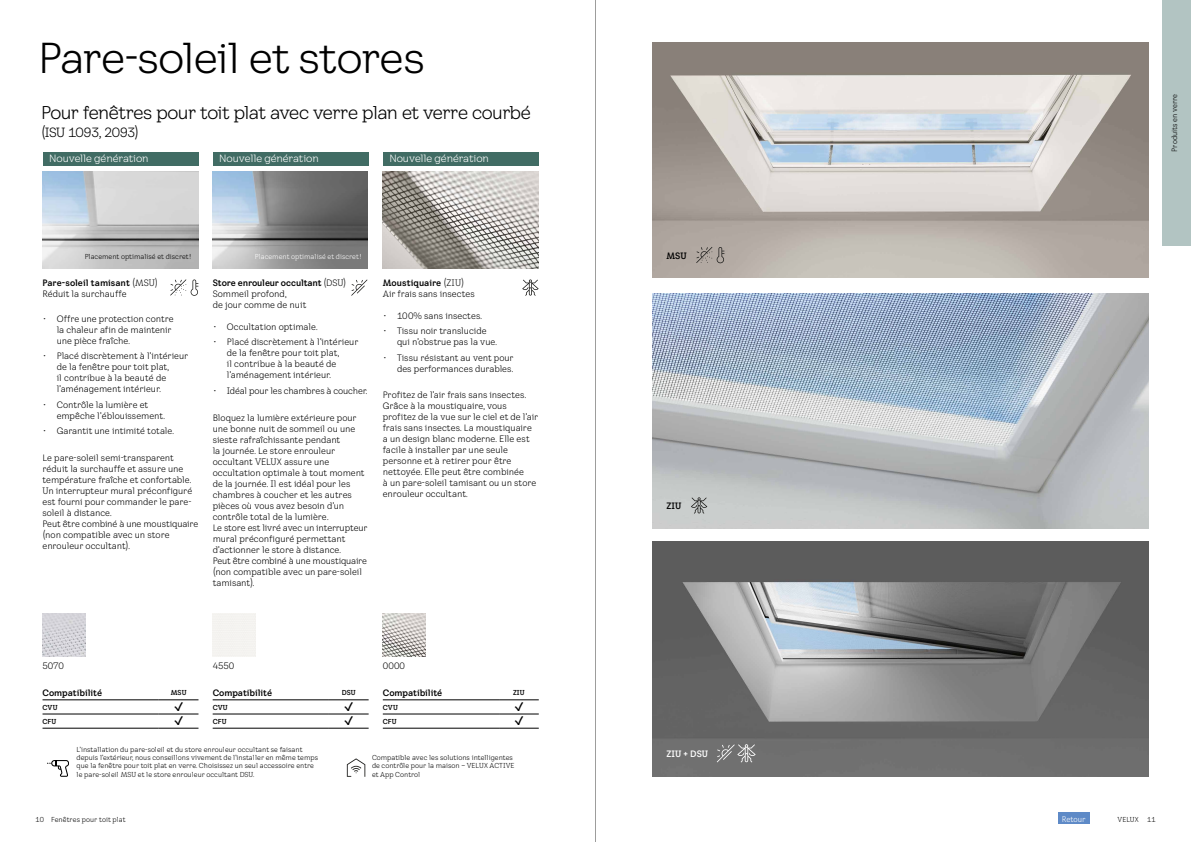
<style>
.page{position:relative;width:1191px;height:842px;background:#fff}
.page>*{position:absolute;margin:0;border:0;box-sizing:border-box;transform-origin:0 0}
.t1{font:42px "VELUX Transform Headline";letter-spacing:-.03em;color:#000}
.t2{font:18px "VELUX Transform Headline";letter-spacing:-.04em;color:#000}
.t3{font:13px "VELUX Transform Headline";letter-spacing:-.055em;color:#000}
.t4{font:700 12px "VELUX Transform 221014";color:#000}
.t5{font:10.3px "VELUX Transform Headline";letter-spacing:-.015em;color:#fff}
.t6{font:9px/11px "VELUX Transform";letter-spacing:-.005em;color:#000}
.t7{font:700 9px "VELUX Transform 221014";letter-spacing:-.005em;color:#000}
.t8{font:700 9px "VELUX Transform";letter-spacing:.01em;color:#fff}
.t9{font:700 9px "VELUX Transform";letter-spacing:.01em;color:#000}
.t10{font:condensed 8px "VELUX Transform";color:#fff}
.t11{font:condensed 7.5px "VELUX Transform";color:#000}
.t12{font:7px/8.4px "VELUX Transform";color:#000}
.t13{font:7px "VELUX Transform";color:#fff}
.t14{font:700 7px "VELUX Transform 221014";letter-spacing:.01em;color:#000}
.s1{font-weight:700}
</style>
<div class="page">
<img style="left:652px;top:43px;width:496px;height:235px">
<img style="left:652px;top:293px;width:496px;height:236px">
<img style="left:652px;top:541px;width:496px;height:236px">
<svg style="left:691px;top:497px;width:16px;height:17px"></svg>
<svg style="left:696px;top:247px;width:28px;height:16px"></svg>
<svg style="left:716px;top:744px;width:39px;height:18px"></svg>
<div style="left:1162px;top:0;width:29px;height:246px;background:#b2c4c2"></div>
<img style="left:383px;top:172px;width:156px;height:96px">
<img style="left:43px;top:614px;width:42px;height:42px">
<img style="left:43px;top:172px;width:155px;height:96px">
<img style="left:213px;top:172px;width:155px;height:96px">
<img style="left:383px;top:614px;width:42px;height:42px">
<div style="left:383px;top:152px;width:156px;height:14px;background:#416c64"></div>
<div style="left:213px;top:152px;width:156px;height:14px;background:#416c64"></div>
<div style="left:43px;top:152px;width:155px;height:14px;background:#416c64"></div>
<svg style="left:47px;top:760px;width:22px;height:17px"></svg>
<svg style="left:347px;top:758px;width:18px;height:19px"></svg>
<svg style="left:522px;top:279px;width:16px;height:17px"></svg>
<svg style="left:170px;top:279px;width:28px;height:17px"></svg>
<svg style="left:351px;top:279px;width:16px;height:17px"></svg>
<hr style="left:383px;top:714px;width:116px;height:1px;background:#000">
<hr style="left:499px;top:714px;width:40px;height:1px;background:#000">
<hr style="left:383px;top:728px;width:116px;height:1px;background:#000">
<hr style="left:499px;top:728px;width:40px;height:1px;background:#000">
<hr style="left:383px;top:699px;width:116px;height:1px;background:#000">
<hr style="left:499px;top:699px;width:40px;height:1px;background:#000">
<hr style="left:213px;top:714px;width:116px;height:1px;background:#000">
<hr style="left:329px;top:714px;width:40px;height:1px;background:#000">
<hr style="left:213px;top:728px;width:116px;height:1px;background:#000">
<hr style="left:329px;top:728px;width:40px;height:1px;background:#000">
<hr style="left:213px;top:699px;width:116px;height:1px;background:#000">
<hr style="left:329px;top:699px;width:40px;height:1px;background:#000">
<hr style="left:43px;top:714px;width:116px;height:1px;background:#000">
<hr style="left:159px;top:714px;width:39px;height:1px;background:#000">
<hr style="left:43px;top:728px;width:116px;height:1px;background:#000">
<hr style="left:159px;top:728px;width:39px;height:1px;background:#000">
<hr style="left:43px;top:699px;width:116px;height:1px;background:#000">
<hr style="left:159px;top:699px;width:39px;height:1px;background:#000">
<hr style="left:595px;top:0;width:1px;height:842px;background:#9d9d9c">
<div style="left:1058px;top:812px;width:31px;height:12px;background:#5e8ac7"></div>
<h1 class="t1" style="left:38px;top:33px;width:388px">Pare-soleil et stores</h1>
<h2 class="t2" style="left:41px;top:101px;width:491px">Pour fenêtres pour toit plat avec verre plan et verre courbé</h2>
<h3 class="t3" style="left:41px;top:124px;width:100px">(ISU 1093, 2093)</h3>
<p class="t5" style="left:49px;top:152px;width:101px">Nouvelle génération</p>
<p class="t5" style="left:219px;top:152px;width:101px">Nouvelle génération</p>
<p class="t5" style="left:389px;top:152px;width:101px">Nouvelle génération</p>
<p class="t11" style="left:1170px;top:152px;width:59px;rotate:-90deg">Produits en verre</p>
<p class="t12" style="left:85px;top:252px;width:108px">Placement optimalisé et discret!</p>
<p class="t13" style="left:255px;top:252px;width:108px">Placement optimalisé et discret!</p>
<p class="t6" style="left:43px;top:277px;width:117px"><span class="s1">Pare-soleil tamisant</span> (MSU)<br>Réduit la surchauffe</p>
<p class="t6" style="left:57px;top:313px;width:118px;text-indent:-14px">• Offre une protection contre la chaleur afin de maintenir une pièce fraîche.</p>
<p class="t6" style="left:57px;top:350px;width:133px;text-indent:-14px">• Placé discrètement à l’intérieur de la fenêtre pour toit plat,<br>il contribue à la beauté de l’aménagement intérieur.</p>
<p class="t6" style="left:57px;top:399px;width:110px;text-indent:-14px">• Contrôle la lumière et empêche l’éblouissement.</p>
<p class="t6" style="left:43px;top:425px;width:133px">• Garantit une intimité totale.</p>
<p class="t6" style="left:43px;top:452px;width:157px">Le pare-soleil semi-transparent réduit la surchauffe et assure une température fraîche et confortable.<br>Un interrupteur mural préconfiguré est fourni pour commander le pare&shy;soleil à distance.<br>Peut être combiné à une moustiquaire (non compatible avec un store enrouleur occultant).</p>
<p class="t6" style="left:213px;top:277px;width:135px"><span class="s1">Store enrouleur occultant</span> (DSU)<br>Sommeil profond,<br>de jour comme de nuit</p>
<p class="t6" style="left:213px;top:321px;width:106px">• Occultation optimale.</p>
<p class="t6" style="left:227px;top:337px;width:133px;text-indent:-14px">• Placé discrètement à l’intérieur de la fenêtre pour toit plat,<br>il contribue à la beauté de l’aménagement intérieur.</p>
<p class="t6" style="left:213px;top:385px;width:156px">• Idéal pour les chambres à coucher.</p>
<p class="t6" style="left:213px;top:412px;width:156px">Bloquez la lumière extérieure pour une bonne nuit de sommeil ou une sieste rafraîchissante pendant<br>la journée. Le store enrouleur occultant VELUX assure une occultation optimale à tout moment de la journée. Il est idéal pour les chambres à coucher et les autres pièces où vous avez besoin d’un contrôle total de la lumière.<br>Le store est livré avec un interrupteur mural préconfiguré permettant d’actionner le store à distance.<br>Peut être combiné à une moustiquaire (non compatible avec un pare-soleil tamisant).</p>
<p class="t6" style="left:383px;top:277px;width:93px"><span class="s1">Moustiquaire</span> (ZIU)<br>Air frais sans insectes</p>
<p class="t6" style="left:383px;top:310px;width:101px">• 100% sans insectes.</p>
<p class="t6" style="left:397px;top:325px;width:102px;text-indent:-14px">• Tissu noir translucide qui n’obstrue pas la vue.</p>
<p class="t6" style="left:383px;top:352px;width:132px;text-align:right">• Tissu résistant au vent pour des performances durables.</p>
<p class="t6" style="left:383px;top:390px;width:157px">Profitez de l’air frais sans insectes.<br>Grâce à la moustiquaire, vous profitez de la vue sur le ciel et de l’air frais sans insectes. La moustiquaire a un design blanc moderne. Elle est facile à installer par une seule personne et à retirer pour être nettoyée. Elle peut être combinée<br>à un pare-soleil tamisant ou un store enrouleur occultant.</p>
<p class="t6" style="left:43px;top:660px;width:23px">5070</p>
<p class="t6" style="left:213px;top:660px;width:23px">4550</p>
<p class="t6" style="left:383px;top:660px;width:24px">0000</p>
<p class="t7" style="left:43px;top:687px;width:61px">Compatibilité</p>
<p class="t14" style="left:171px;top:688px;width:17px">MSU</p>
<p class="t14" style="left:43px;top:703px;width:17px">CVU</p>
<h3 class="t4" style="left:174px;top:700px;width:10px">✓</h3>
<p class="t14" style="left:43px;top:717px;width:15px">CFU</p>
<h3 class="t4" style="left:174px;top:714px;width:10px">✓</h3>
<p class="t7" style="left:213px;top:687px;width:61px">Compatibilité</p>
<p class="t14" style="left:342px;top:688px;width:16px">DSU</p>
<p class="t14" style="left:213px;top:703px;width:17px">CVU</p>
<h3 class="t4" style="left:344px;top:700px;width:10px">✓</h3>
<p class="t14" style="left:213px;top:717px;width:15px">CFU</p>
<h3 class="t4" style="left:344px;top:714px;width:10px">✓</h3>
<p class="t12" style="left:77px;top:745px;width:243px">L’installation du pare-soleil et du store enrouleur occultant se faisant depuis l’extérieur, nous conseillons vivement de l’installer en même temps que la fenêtre pour toit plat en verre. Choisissez un seul accessoire entre le pare-soleil MSU et le store enrouleur occultant DSU.</p>
<p class="t7" style="left:383px;top:687px;width:61px">Compatibilité</p>
<p class="t14" style="left:513px;top:688px;width:13px">ZIU</p>
<p class="t14" style="left:383px;top:703px;width:17px">CVU</p>
<h3 class="t4" style="left:514px;top:700px;width:10px">✓</h3>
<p class="t14" style="left:383px;top:717px;width:15px">CFU</p>
<h3 class="t4" style="left:514px;top:714px;width:10px">✓</h3>
<p class="t12" style="left:372px;top:753px;width:144px">Compatible avec les solutions intelligentes de contrôle pour la maison – VELUX ACTIVE et App Control</p>
<p class="t9" style="left:666px;top:250px;width:22px">MSU</p>
<p class="t9" style="left:666px;top:500px;width:16px">ZIU</p>
<p class="t8" style="left:666px;top:748px;width:43px">ZIU + DSU</p>
<p class="t12" style="left:35px;top:815px;width:92px">10 Fenêtres pour toit plat</p>
<p class="t10" style="left:1061px;top:814px;width:25px">Retour</p>
<p class="t12" style="left:1117px;top:815px;width:40px">VELUX 11</p>
</div>
